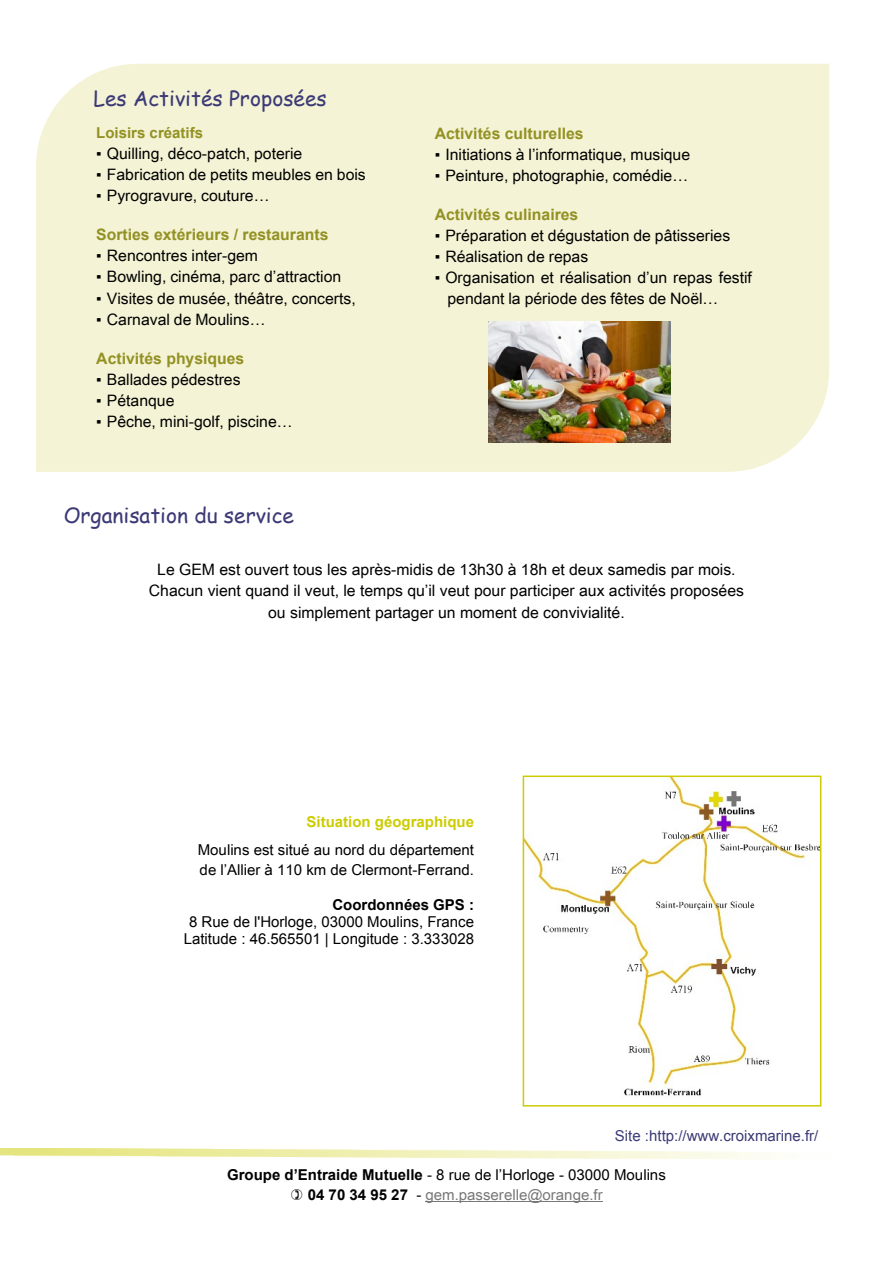
<style>
.page{position:relative;width:893px;height:1263px;background:#fff}
.page>*{position:absolute;margin:0;border:0;box-sizing:border-box;transform-origin:0 0}
.t1{font:21px "Comic Sans MS";color:#3c3a76}
.t2{font:15.75px/21.1px "Arial Unicode MS";color:#000}
.t3{font:700 15.75px "Arial";color:#939123}
.t4{font:700 15px/20.1px "Arial";color:#000;text-align:center}
.t5{font:15px/17.2px "Arial";color:#000;text-align:center}
.t6{font:15px/20.1px "Arial Unicode MS";color:#000}
.t7{font:15px "Arial";color:#3c3a76}
.t8{font:700 15px "Arial";color:#cdcc02}
.t9{font:700 15px "Arial";color:#939123}
.s1{font-family:"Times New Roman"}
.s2{font-family:"Arial Unicode MS";font-weight:400}
.s3{font-family:"Arial Unicode MS";font-weight:400;color:#777}
</style>
<div class="page">
<div style="left:36px;top:64px;width:793px;height:408px;background:#f4f3d5"></div>
<hr style="left:425px;top:1201px;width:178px;height:1px;background:#777">
<img style="left:526px;top:778px;width:292px;height:318px">
<div style="left:523px;top:775px;width:298px;height:331px;border:2px solid #cdcc02"></div>
<img style="left:488px;top:321px;width:183px;height:121px">
<h1 class="t1" style="left:94px;top:83px;width:235px">Les Activités Proposées</h1>
<p class="t9" style="left:96px;top:123px;width:108px">Loisirs créatifs</p>
<p class="t2" style="left:96px;top:142px;width:208px"><span class="s1">▪</span> Quilling, déco-patch, poterie</p>
<p class="t2" style="left:96px;top:164px;width:271px"><span class="s1">▪</span> Fabrication de petits meubles en bois</p>
<p class="t2" style="left:96px;top:185px;width:175px"><span class="s1">▪</span> Pyrogravure, couture…</p>
<p class="t3" style="left:96px;top:224px;width:234px">Sorties extérieurs / restaurants</p>
<p class="t2" style="left:96px;top:245px;width:163px"><span class="s1">▪</span> Rencontres inter-gem</p>
<p class="t2" style="left:96px;top:266px;width:246px"><span class="s1">▪</span> Bowling, cinéma, parc d’attraction</p>
<p class="t2" style="left:96px;top:287px;width:261px"><span class="s1">▪</span> Visites de musée, théâtre, concerts,</p>
<p class="t2" style="left:96px;top:308px;width:171px"><span class="s1">▪</span> Carnaval de Moulins…</p>
<p class="t3" style="left:96px;top:348px;width:150px">Activités physiques</p>
<p class="t2" style="left:96px;top:368px;width:146px"><span class="s1">▪</span> Ballades pédestres</p>
<p class="t2" style="left:96px;top:390px;width:80px"><span class="s1">▪</span> Pétanque</p>
<p class="t2" style="left:96px;top:411px;width:198px"><span class="s1">▪</span> Pêche, mini-golf, piscine…</p>
<p class="t3" style="left:435px;top:123px;width:150px">Activités culturelles</p>
<p class="t2" style="left:435px;top:143px;width:257px"><span class="s1">▪</span> Initiations à l’informatique, musique</p>
<p class="t2" style="left:435px;top:164px;width:255px"><span class="s1">▪</span> Peinture, photographie, comédie…</p>
<p class="t3" style="left:435px;top:204px;width:145px">Activités culinaires</p>
<p class="t2" style="left:435px;top:225px;width:297px"><span class="s1">▪</span> Préparation et dégustation de pâtisseries</p>
<p class="t2" style="left:435px;top:246px;width:155px"><span class="s1">▪</span> Réalisation de repas</p>
<p class="t2" style="left:447px;top:267px;width:306px;text-indent:-13px"><span class="s1">▪</span> Organisation et réalisation d’un repas festif pendant la période des fêtes de Noël…</p>
<h1 class="t1" style="left:64px;top:500px;width:232px">Organisation du service</h1>
<p class="t2" style="left:149px;top:559px;width:597px;text-align:center">Le GEM est ouvert tous les après-midis de 13h30 à 18h et deux samedis par mois.<br>Chacun vient quand il veut, le temps qu’il veut pour participer aux activités proposées ou simplement partager un moment de convivialité.</p>
<p class="t8" style="left:307px;top:812px;width:169px">Situation géographique</p>
<p class="t6" style="left:198px;top:839px;width:278px">Moulins est situé au nord du département de l’Allier à 110 km de Clermont-Ferrand.</p>
<p class="t4" style="left:332px;top:895px;width:143px">Coordonnées GPS :</p>
<p class="t5" style="left:184px;top:913px;width:292px">8 Rue de l'Horloge, 03000 Moulins, France<br>Latitude : 46.565501 | Longitude : 3.333028</p>
<p class="t7" style="left:615px;top:1125px;width:205px">Site :http://www.croixmarine.fr/</p>
<p class="t4" style="left:227px;top:1165px;width:440px">Groupe d’Entraide Mutuelle <span class="s2">- 8 rue de l’Horloge - 03000 Moulins </span>✆ 04 70 34 95 27 <span class="s2">-</span> <span class="s3">gem.passerelle@orange.fr</span></p>
</div>
